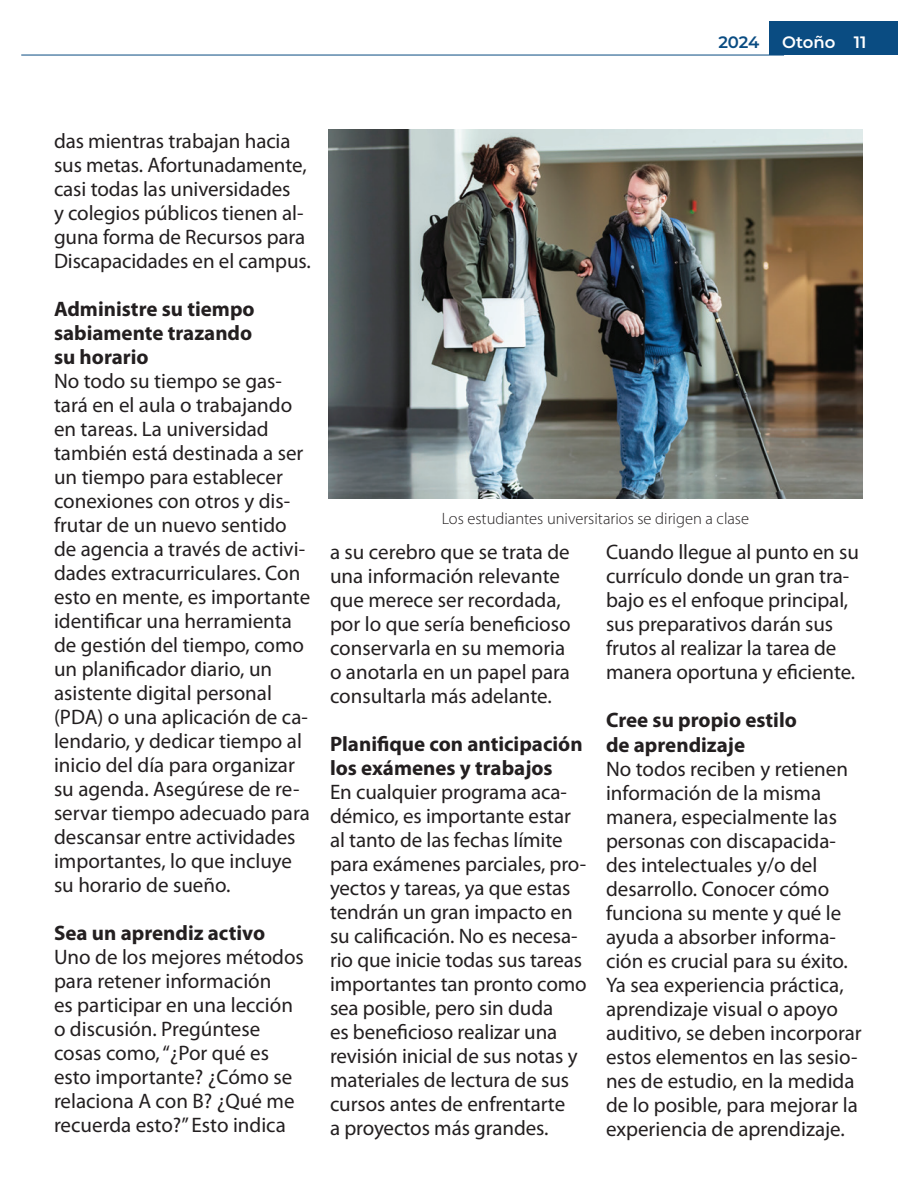
<style>
.page{position:relative;width:918px;height:1188px;background:#fff}
.page>*{position:absolute;margin:0;border:0;box-sizing:border-box;transform-origin:0 0}
.t1{font:21px/24px "Myriad Pro";color:#231f20}
.t2{font:700 21px/24px "Myriad Pro";color:#231f20}
.t3{font:300 16.5px "Myriad Pro";color:#231f20}
.t4{font:600 16.5px "Montserrat";color:#fff}
.t5{font:600 16.5px "Montserrat";color:#0a4c82}
</style>
<div class="page">
<hr style="left:21px;top:55px;width:763px;height:1px;background:#0a4c82">
<div style="left:769px;top:22px;width:129px;height:33px;background:#0a4c82"></div>
<img style="left:328px;top:129px;width:534px;height:369px">
<p class="t5" style="left:718px;top:31px;width:43px">2024</p>
<p class="t4" style="left:782px;top:31px;width:86px">Otoño 11</p>
<p class="t1" style="left:54px;top:129px;width:258px">das mientras trabajan hacia sus metas. Afortunadamente, casi todas las universidades<br>y colegios públicos tienen al&shy;guna forma de Recursos para<br>Discapacidades en el campus.</p>
<p class="t2" style="left:54px;top:296px;width:202px;text-align:justify">Administre su tiempo sabiamente trazando su horario</p>
<p class="t1" style="left:54px;top:369px;width:258px">No todo su tiempo se gas&shy;tará en el aula o trabajando en tareas. La universidad también está destinada a ser un tiempo para establecer conexiones con otros y dis&shy;frutar de un nuevo sentido de agencia a través de activi&shy;dades extracurriculares. Con esto en mente, es importante identificar una herramienta de gestión del tiempo, como un planificador diario, un asistente digital personal (PDA) o una aplicación de ca&shy;lendario, y dedicar tiempo al inicio del día para organizar su agenda. Asegúrese de re&shy;servar tiempo adecuado para descansar entre actividades importantes, lo que incluye su horario de sueño.</p>
<p class="t2" style="left:54px;top:920px;width:213px">Sea un aprendiz activo</p>
<p class="t1" style="left:54px;top:945px;width:251px">Uno de los mejores métodos para retener información<br>es participar en una lección o discusión. Pregúntese cosas como, “¿Por qué es esto importante? ¿Cómo se relaciona A con B? ¿Qué me recuerda esto?” Esto indica</p>
<p class="t3" style="left:442px;top:509px;width:309px">Los estudiantes universitarios se dirigen a clase</p>
<p class="t1" style="left:330px;top:540px;width:242px">a su cerebro que se trata de una información relevante que merece ser recordada, por lo que sería beneficioso conservarla en su memoria o anotarla en un papel para consultarla más adelante.</p>
<p class="t2" style="left:330px;top:732px;width:254px">Planifique con anticipación los exámenes y trabajos</p>
<p class="t1" style="left:330px;top:780px;width:258px">En cualquier programa aca&shy;démico, es importante estar al tanto de las fechas límite para exámenes parciales, pro&shy;yectos y tareas, ya que estas tendrán un gran impacto en su calificación. No es necesa&shy;rio que inicie todas sus tareas importantes tan pronto como sea posible, pero sin duda<br>es beneficioso realizar una revisión inicial de sus notas y materiales de lectura de sus cursos antes de enfrentarte<br>a proyectos más grandes.</p>
<p class="t1" style="left:606px;top:540px;width:254px">Cuando llegue al punto en su currículo donde un gran tra&shy;bajo es el enfoque principal, sus preparativos darán sus frutos al realizar la tarea de manera oportuna y eficiente.</p>
<p class="t2" style="left:606px;top:708px;width:192px">Cree su propio estilo de aprendizaje</p>
<p class="t1" style="left:606px;top:756px;width:257px">No todos reciben y retienen información de la misma manera, especialmente las personas con discapacida&shy;des intelectuales y/o del desarrollo. Conocer cómo funciona su mente y qué le ayuda a absorber informa&shy;ción es crucial para su éxito.<br>Ya sea experiencia práctica, aprendizaje visual o apoyo auditivo, se deben incorporar estos elementos en las sesio&shy;nes de estudio, en la medida de lo posible, para mejorar la experiencia de aprendizaje.</p>
</div>
